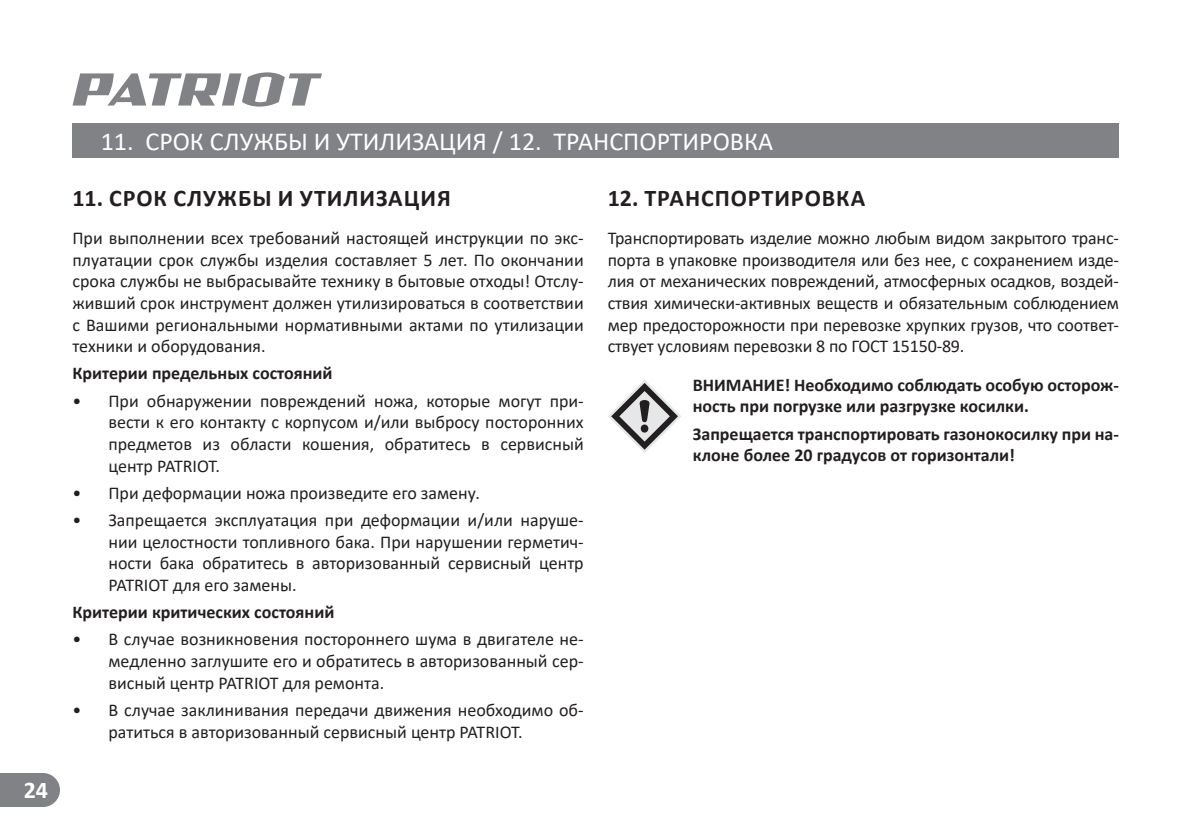
<style>
.page{position:relative;width:1191px;height:840px;background:#fff}
.page>*{position:absolute;margin:0;border:0;box-sizing:border-box;transform-origin:0 0}
.t1{font:26px "Calibri";color:#fff}
.t2{font:700 24px "Calibri";letter-spacing:.04em;color:#231f20}
.t3{font:700 24px "Calibri";color:#fff}
.t4{font:18px/21.6px "Calibri";color:#231f20;text-align:justify}
.t5{font:700 18px/21.6px "Calibri";color:#231f20}
</style>
<div class="page">
<svg style="left:72px;top:72px;width:250px;height:35px"></svg>
<div style="left:72px;top:123px;width:1047px;height:34px;background:#808285"></div>
<div style="left:0;top:773px;width:60px;height:34px;background:#808285"></div>
<svg style="left:608px;top:380px;width:73px;height:73px"></svg>
<h2 class="t3" style="left:24px;top:773px;width:26px">24</h2>
<h1 class="t1" style="left:101px;top:123px;width:674px">11. СРОК СЛУЖБЫ И УТИЛИЗАЦИЯ / 12. ТРАНСПОРТИРОВКА</h1>
<h2 class="t2" style="left:72px;top:181px;width:380px">11. СРОК СЛУЖБЫ И УТИЛИЗАЦИЯ</h2>
<p class="t4" style="left:72px;top:227px;width:513px">При выполнении всех требований настоящей инструкции по экс&shy;плуатации срок службы изделия составляет 5 лет. По окончании срока службы не выбрасывайте технику в бытовые отходы! Отслу&shy;живший срок инструмент должен утилизироваться в соответствии с Вашими региональными нормативными актами по утилизации техники и оборудования.</p>
<p class="t5" style="left:72px;top:362px;width:262px">Критерии предельных состояний</p>
<p class="t4" style="left:108px;top:389px;width:477px;text-indent:-36px">• При обнаружении повреждений ножа, которые могут при&shy;вести к его контакту с корпусом и/или выбросу посторонних предметов из области кошения, обратитесь в сервисный центр PATRIOT.</p>
<p class="t4" style="left:72px;top:481px;width:409px">• При деформации ножа произведите его замену.</p>
<p class="t4" style="left:108px;top:509px;width:477px;text-indent:-36px">• Запрещается эксплуатация при деформации и/или наруше&shy;нии целостности топливного бака. При нарушении герметич&shy;ности бака обратитесь в авторизованный сервисный центр PATRIOT для его замены.</p>
<p class="t5" style="left:72px;top:601px;width:263px">Критерии критических состояний</p>
<p class="t4" style="left:108px;top:628px;width:477px;text-indent:-36px">• В случае возникновения постороннего шума в двигателе не&shy;медленно заглушите его и обратитесь в авторизованный сер&shy;висный центр PATRIOT для ремонта.</p>
<p class="t4" style="left:108px;top:699px;width:477px;text-indent:-36px">• В случае заклинивания передачи движения необходимо об&shy;ратиться в авторизованный сервисный центр PATRIOT.</p>
<h2 class="t2" style="left:608px;top:181px;width:259px">12. ТРАНСПОРТИРОВКА</h2>
<p class="t4" style="left:608px;top:227px;width:513px">Транспортировать изделие можно любым видом закрытого транс&shy;порта в упаковке производителя или без нее, с сохранением изде&shy;лия от механических повреждений, атмосферных осадков, воздей&shy;ствия химически-активных веществ и обязательным соблюдением мер предосторожности при перевозке хрупких грузов, что соответ&shy;ствует условиям перевозки 8 по ГОСТ 15150-89.</p>
<p class="t5" style="left:693px;top:374px;width:428px">ВНИМАНИЕ! Необходимо соблюдать особую осторож&shy;ность при погрузке или разгрузке косилки.</p>
<p class="t5" style="left:693px;top:423px;width:428px">Запрещается транспортировать газонокосилку при на&shy;клоне более 20 градусов от горизонтали!</p>
</div>
